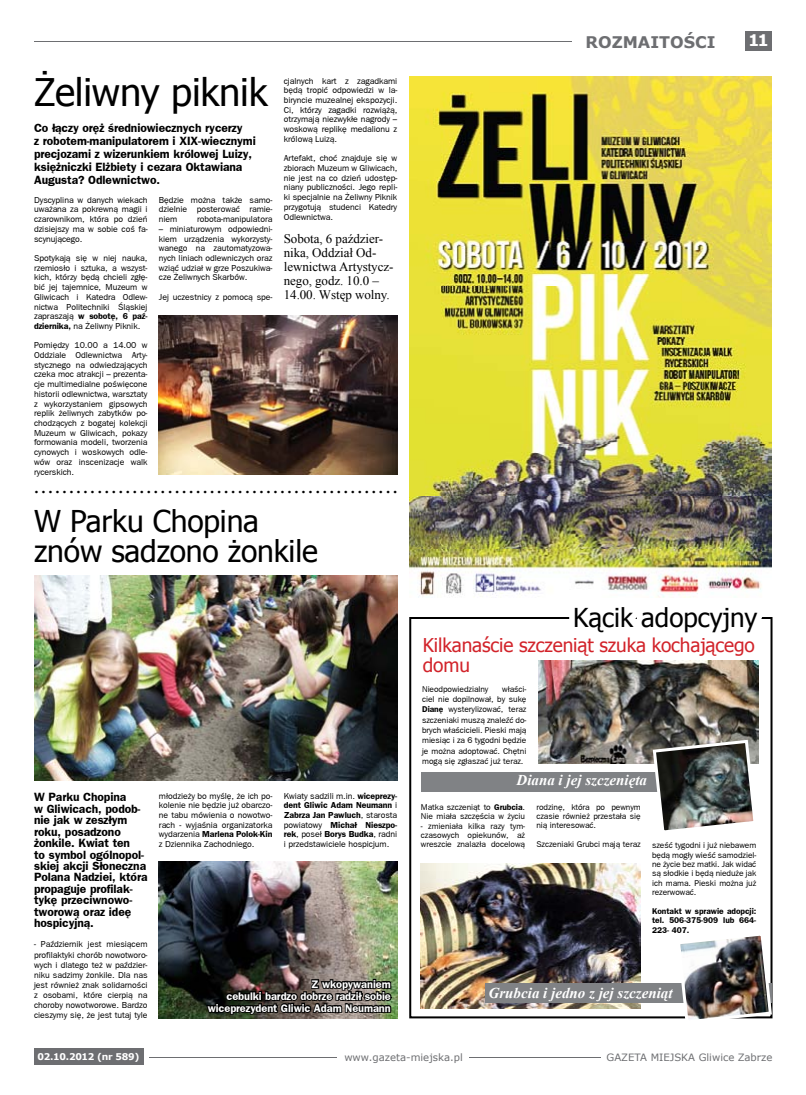
<style>
.page{position:relative;width:806px;height:1095px;background:#fff}
.page>*{position:absolute;margin:0;border:0;box-sizing:border-box;transform-origin:0 0}
.t1{font:38px "Tahoma";letter-spacing:-.005em;color:#000}
.t2{font:30px/29.5px "Tahoma";letter-spacing:-.005em;color:#000}
.t3{font:26px "Tahoma";color:#000}
.t4{font:19px/20.1px "Tahoma";letter-spacing:-.005em;color:#d2232a}
.t5{font:16px "Aachen BT";color:#000}
.t6{font:700 16px "Verdana";color:#6d6e71}
.t7{font:700 16px "Verdana";color:#fff}
.t8{font:italic 700 15px "Times New Roman";color:#fff}
.t9{font:13px/14px "Times New Roman";letter-spacing:-.005em;color:#000}
.t10{font:700 12px/11.4px "Frankfurt Gothic";letter-spacing:-.005em;color:#000}
.t11{font:700 11px/12px "Frankfurt Gothic";letter-spacing:-.005em;color:#fff;text-align:right}
.t12{font:10.1px "Verdana";color:#6d6e71}
.t13{font:700 9.3px "Verdana";letter-spacing:-.03em;color:#fff}
.t14{font:8.7px/9.7px "Frankfurt Gothic";letter-spacing:-.005em;color:#000;text-align:justify}
.t15{font:8.4px/9.4px "Frankfurt Gothic";letter-spacing:-.005em;color:#000;text-align:justify}
.t16{font:700 8.4px/9.4px "Frankfurt Gothic";letter-spacing:-.005em;color:#000;text-align:justify}
.s1{font-weight:700}
</style>
<div class="page">
<div style="left:409px;top:617px;width:363px;height:401px;border:2px solid #000"></div>
<img style="left:420px;top:863px;width:220px;height:145px">
<div style="left:485px;top:982px;width:286px;height:20px;background:#808285"></div>
<div style="left:744px;top:31px;width:27px;height:20px;background:#6d6e71"></div>
<div style="left:34px;top:1047px;width:109px;height:17px;background:#6d6e71"></div>
<hr style="left:469px;top:1056px;width:131px;height:1px;background:#6d6e71">
<hr style="left:149px;top:1056px;width:187px;height:1px;background:#6d6e71">
<hr style="left:34px;top:41px;width:537px;height:1px;background:#6d6e71">
<svg style="left:563px;top:597px;width:210px;height:61px"></svg>
<img style="left:409px;top:77px;width:361px;height:520px">
<img style="left:159px;top:316px;width:238px;height:158px">
<img style="left:34px;top:575px;width:363px;height:205px">
<img style="left:159px;top:861px;width:238px;height:157px">
<svg style="left:205px;top:975px;width:187px;height:44px;background:#39352f"></svg>
<img style="left:538px;top:660px;width:219px;height:103px">
<div style="left:420px;top:771px;width:300px;height:20px;background:#808285"></div>
<img style="left:650px;top:738px;width:107px;height:93px">
<img style="left:675px;top:930px;width:98px;height:89px">
<h1 class="t1" style="left:34px;top:66px;width:235px">Żeliwny piknik</h1>
<h3 class="t10" style="left:34px;top:121px;width:223px;line-height:13.1px">Co łączy oręż średniowiecznych rycerzy<br>z robotem-manipulatorem i XIX-wiecznymi precjozami z wizerunkiem królowej Luizy, księżniczki Elżbiety i cezara Oktawiana Augusta? Odlewnictwo.</h3>
<p class="t14" style="left:159px;top:195px;width:115px">Będzie można także samo&shy;dzielnie posterować ramie&shy;niem</p>
<p class="t14" style="left:34px;top:195px;width:115px">Dyscyplina w danych wiekach uważana za pokrewną magii i czarownikom, która po dzień dzisiejszy ma w sobie coś fa&shy;scynującego.</p>
<p class="t14" style="left:34px;top:253px;width:115px">Spotykają się w niej nauka, rzemiosło i sztuka, a wszyst&shy;kich, którzy będą chcieli zgłę&shy;bić jej tajemnice, Muzeum w Gliwicach i Katedra Odlew&shy;nictwa Politechniki Śląskiej zapraszają <span class="s1">w sobotę, 6 paź&shy;dziernika,</span> na Żeliwny Piknik.</p>
<p class="t14" style="left:34px;top:340px;width:115px">Pomiędzy 10.00 a 14.00 w Oddziale Odlewnictwa Arty&shy;stycznego na odwiedzających czeka moc atrakcji – prezenta&shy;cje multimedialne poświęcone historii odlewnictwa, warsztaty z wykorzystaniem gipsowych replik żeliwnych zabytków po&shy;chodzących z bogatej kolekcji Muzeum w Gliwicach, pokazy formowania modeli, tworzenia cynowych i woskowych odle&shy;wów oraz inscenizacje walk rycerskich.</p>
<p class="t14" style="left:197px;top:214px;width:77px">robota-manipulatora</p>
<p class="t14" style="left:159px;top:224px;width:115px">– miniaturowym odpowiedni&shy;kiem urządzenia wykorzysty&shy;wanego na zautomatyzowa&shy;nych liniach odlewniczych oraz wziąć udział w grze Poszukiwa&shy;cze Żeliwnych Skarbów.</p>
<p class="t14" style="left:159px;top:292px;width:115px">Jej uczestnicy z pomocą spe-</p>
<p class="t14" style="left:283px;top:76px;width:115px">cjalnych kart z zagadkami będą tropić odpowiedzi w la&shy;biryncie muzealnej ekspozycji.<br>Ci, którzy zagadki rozwiążą, otrzymają niezwykłe nagrody – woskową replikę medalionu z królową Luizą.</p>
<p class="t14" style="left:283px;top:153px;width:115px">Artefakt, choć znajduje się w zbiorach Muzeum w Gliwicach, nie jest na co dzień udostęp&shy;niany publiczności. Jego repli&shy;ki specjalnie na Żeliwny Piknik przygotują studenci Katedry Odlewnictwa.</p>
<h3 class="t9" style="left:283px;top:232px;width:111px">Sobota, 6 paździer&shy;nika, Oddział Od&shy;lewnictwa Artystycz&shy;nego, godz. 10.0 –<br>14.00. Wstęp wolny.</h3>
<h3 class="t5" style="left:34px;top:476px;width:365px">....................................................</h3>
<h2 class="t2" style="left:34px;top:505px;width:285px">W Parku Chopina znów sadzono żonkile</h2>
<h3 class="t10" style="left:34px;top:791px;width:115px">W Parku Chopina<br>w Gliwicach, podob&shy;nie jak w zeszłym roku, posadzono żonkile. Kwiat ten<br>to symbol ogólnopol&shy;skiej akcji Słoneczna<br>Polana Nadziei, która propaguje profilak&shy;tykę przeciwnowo&shy;tworową oraz ideę hospicyjną.</h3>
<p class="t14" style="left:34px;top:939px;width:115px;line-height:10.1px">- Październik jest miesiącem profilaktyki chorób nowotworo&shy;wych i dlatego też w paździer&shy;niku sadzimy żonkile. Dla nas jest również znak solidarności z osobami, które cierpią na choroby nowotworowe. Bardzo cieszymy się, że jest tutaj tyle</p>
<p class="t14" style="left:159px;top:790px;width:115px">młodzieży bo myślę, że ich po&shy;kolenie nie będzie już obarczo&shy;ne tabu mówienia o nowotwo&shy;rach - wyjaśnia organizatorka wydarzenia <span class="s1">Marlena Polok-Kin </span>z Dziennika Zachodniego.</p>
<p class="t14" style="left:283px;top:790px;width:115px">Kwiaty sadzili m.in. <span class="s1">wiceprezy&shy;dent Gliwic Adam Neumann</span> i <span class="s1">Zabrza Jan Pawluch</span>, starosta powiatowy <span class="s1">Michał Nieszpo&shy;rek</span>, poseł <span class="s1">Borys Budka</span>, radni i przedstawiciele hospicjum.</p>
<p class="t11" style="left:207px;top:977px;width:184px">Z wkopywaniem<br>cebulki bardzo dobrze radził sobie wiceprezydent Gliwic Adam Neumann</p>
<h3 class="t6" style="left:585px;top:32px;width:131px">ROZMAITOŚCI</h3>
<h3 class="t7" style="left:747px;top:30px;width:22px">11</h3>
<h3 class="t3" style="left:573px;top:600px;width:185px">Kącik adopcyjny</h3>
<h3 class="t4" style="left:422px;top:634px;width:333px">Kilkanaście szczeniąt szuka kochającego domu</h3>
<p class="t15" style="left:422px;top:683px;width:106px;line-height:10.3px;text-indent:80px">właści&shy;ciel nie dopilnował, by sukę <span class="s1">Dianę</span> wysterylizować, teraz szczeniaki muszą znaleźć do&shy;brych właścicieli. Pieski mają miesiąc i za 6 tygodni będzie je można adoptować. Chętni mogą się zgłaszać już teraz.</p>
<h3 class="t8" style="left:516px;top:769px;width:132px">Diana i jej szczenięta</h3>
<p class="t15" style="left:420px;top:801px;width:106px">Matka szczeniąt to <span class="s1">Grubcia</span>.<br>Nie miała szczęścia w życiu</p>
<p class="t15" style="left:420px;top:820px;width:106px">- zmieniała kilka razy tym&shy;czasowych opiekunów, aż wreszcie znalazła docelową</p>
<p class="t15" style="left:422px;top:683px;width:68px">Nieodpowiedzialny</p>
<p class="t15" style="left:536px;top:801px;width:106px">rodzinę, która po pewnym czasie również przestała się nią interesować.</p>
<p class="t15" style="left:536px;top:839px;width:106px">Szczeniaki Grubci mają teraz</p>
<p class="t15" style="left:651px;top:840px;width:106px">sześć tygodni i już niebawem będą mogły wieść samodziel&shy;ne życie bez matki. Jak widać są słodkie i będą nieduże jak ich mama. Pieski można już rezerwować.</p>
<p class="t16" style="left:651px;top:906px;width:106px">Kontakt w sprawie adopcji: tel. 506-375-909 lub 664- 223- 407.</p>
<h3 class="t8" style="left:488px;top:982px;width:185px">Grubcia i jedno z jej szczeniąt</h3>
<p class="t13" style="left:38px;top:1049px;width:103px">02.10.2012 (nr 589)</p>
<p class="t12" style="left:344px;top:1050px;width:120px">www.gazeta-miejska.pl</p>
<p class="t12" style="left:606px;top:1050px;width:167px">GAZETA MIEJSKA Gliwice Zabrze</p>
</div>
